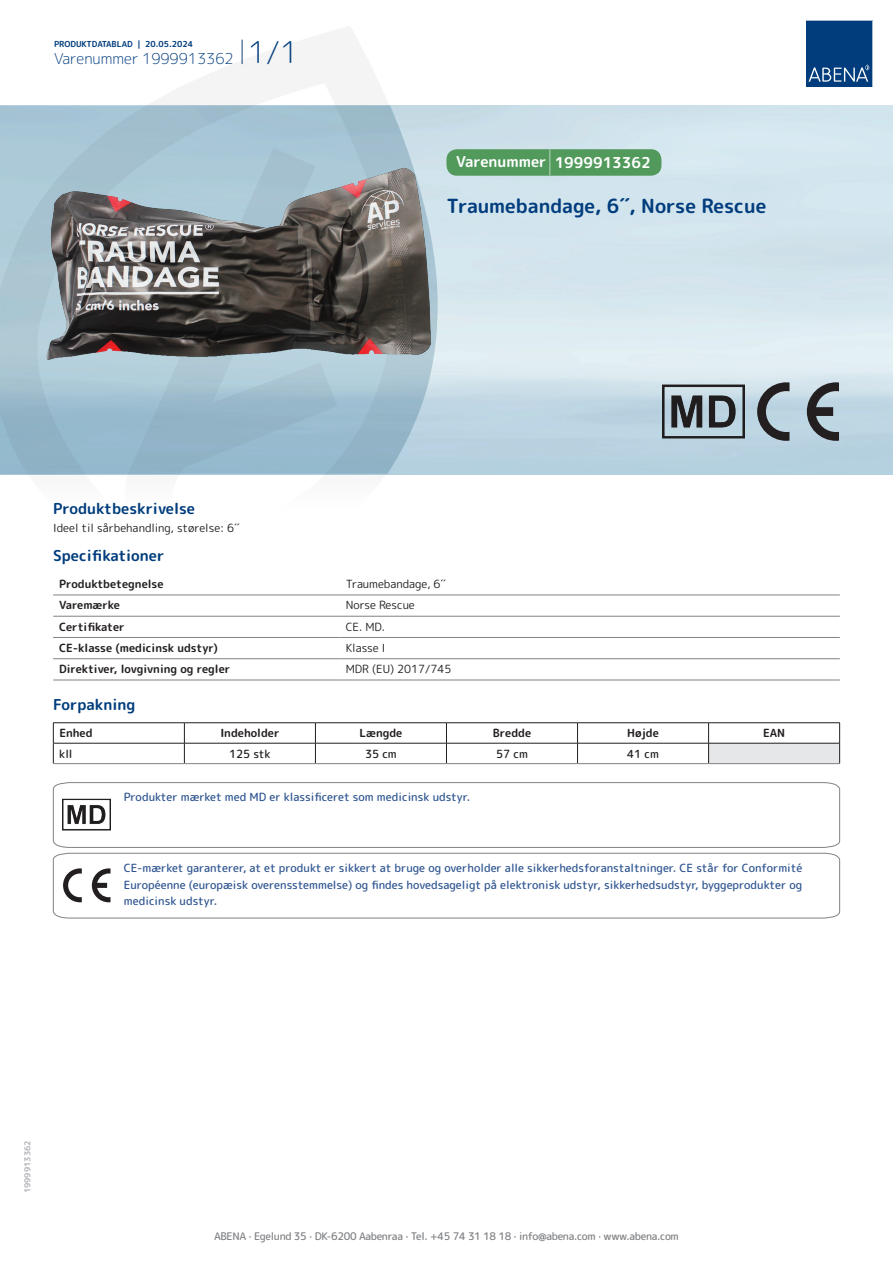
<style>
.page{position:relative;width:893px;height:1263px;background:#fff}
.page>*{position:absolute;margin:0;border:0;box-sizing:border-box;transform-origin:0 0}
.t1{font:700 19.5px "Rounded Mplus 1 c";color:#013d7d}
.t2{font:700 15px "Rounded Mplus 1 c";color:#013d7d}
.t3{font:300 15px "Rounded Mplus 1 c";color:#013d7d}
.t4{font:700 15px "Rounded Mplus 1 c";color:#fff}
.t5{font:500 11.25px/16.5px "Rounded Mplus 1 c";color:#305691;text-align:justify}
.t6{font:700 11.25px "Rounded Mplus 1 c";color:#231f20}
.t7{font:11.25px "Rounded Mplus 1 c";color:#231f20}
.t8{font:500 11.25px "Rounded Mplus 1 c";color:#231f20}
.t9{font:500 10.5px "Rounded Mplus 1 c";letter-spacing:-.03em;color:#808285}
.t10{font:700 8.25px "Rounded Mplus 1 c";color:#013d7d}
.t11{font:700 8.25px "Rounded Mplus 1 c";color:#b2b3b7}
.s1{font-size:30px}
.s2{font-size:25.5px}
</style>
<div class="page">
<img style="left:439px;top:106px;width:454px;height:368px">
<svg style="left:0;top:26px;width:439px;height:569px"></svg>
<svg style="left:0;top:106px;width:438px;height:368px;background:#a3c1d1"></svg>
<svg style="left:242px;top:40px;width:1px;height:24px"></svg>
<svg style="left:806px;top:20px;width:67px;height:67px;background:#144b86"></svg>
<img style="left:47px;top:168px;width:384px;height:192px">
<hr style="left:53px;top:595px;width:287px;height:1px;background:#808285">
<hr style="left:340px;top:595px;width:500px;height:1px;background:#808285">
<hr style="left:53px;top:616px;width:287px;height:1px;background:#808285">
<hr style="left:340px;top:616px;width:500px;height:1px;background:#808285">
<hr style="left:53px;top:637px;width:287px;height:1px;background:#808285">
<hr style="left:340px;top:637px;width:500px;height:1px;background:#808285">
<hr style="left:53px;top:658px;width:287px;height:1px;background:#808285">
<hr style="left:340px;top:658px;width:500px;height:1px;background:#808285">
<hr style="left:53px;top:680px;width:287px;height:1px;background:#808285">
<hr style="left:340px;top:680px;width:500px;height:1px;background:#808285">
<div style="left:709px;top:743px;width:131px;height:21px;background:#e6e7e9"></div>
<hr style="left:53px;top:722px;width:131px;height:1px;background:#231f20">
<hr style="left:184px;top:722px;width:131px;height:1px;background:#231f20">
<hr style="left:315px;top:722px;width:131px;height:1px;background:#231f20">
<hr style="left:446px;top:722px;width:131px;height:1px;background:#231f20">
<hr style="left:577px;top:722px;width:132px;height:1px;background:#231f20">
<hr style="left:709px;top:722px;width:131px;height:1px;background:#231f20">
<hr style="left:53px;top:743px;width:131px;height:1px;background:#231f20">
<svg style="left:53px;top:723px;width:1px;height:40px"></svg>
<hr style="left:184px;top:743px;width:131px;height:1px;background:#231f20">
<svg style="left:184px;top:723px;width:1px;height:40px"></svg>
<hr style="left:315px;top:743px;width:131px;height:1px;background:#231f20">
<svg style="left:315px;top:723px;width:1px;height:40px"></svg>
<hr style="left:446px;top:743px;width:131px;height:1px;background:#231f20">
<svg style="left:446px;top:723px;width:1px;height:40px"></svg>
<hr style="left:577px;top:743px;width:132px;height:1px;background:#231f20">
<svg style="left:577px;top:723px;width:1px;height:40px"></svg>
<hr style="left:709px;top:743px;width:131px;height:1px;background:#231f20">
<svg style="left:708px;top:723px;width:1px;height:40px"></svg>
<svg style="left:839px;top:723px;width:1px;height:40px"></svg>
<hr style="left:53px;top:763px;width:131px;height:1px;background:#808285">
<hr style="left:184px;top:763px;width:131px;height:1px;background:#808285">
<hr style="left:315px;top:763px;width:131px;height:1px;background:#808285">
<hr style="left:446px;top:763px;width:131px;height:1px;background:#808285">
<hr style="left:577px;top:763px;width:132px;height:1px;background:#808285">
<hr style="left:709px;top:763px;width:131px;height:1px;background:#808285">
<svg style="left:53px;top:782px;width:787px;height:66px"></svg>
<svg style="left:53px;top:853px;width:787px;height:65px"></svg>
<img style="left:663px;top:371px;width:82px;height:81px">
<svg style="left:807px;top:382px;width:32px;height:59px;background:#778188"></svg>
<svg style="left:757px;top:382px;width:32px;height:59px;background:#839098"></svg>
<div style="left:446px;top:149px;width:215px;height:27px;background:#52995c;border-radius:10px"></div>
<p class="t10" style="left:54px;top:38px;width:141px">PRODUKTDATABLAD | 20.05.2024</p>
<h2 class="t3" style="left:54px;top:48px;width:246px">Varenummer 1999913362 <span class="s1">1/1</span></h2>
<h2 class="t4" style="left:456px;top:152px;width:196px">Varenummer <span class="s2">|</span> 1999913362</h2>
<h1 class="t1" style="left:446px;top:192px;width:321px">Traumebandage, 6´´, Norse Rescue</h1>
<h2 class="t2" style="left:53px;top:498px;width:143px">Produktbeskrivelse</h2>
<p class="t7" style="left:53px;top:520px;width:188px">Ideel til sårbehandling, størelse: 6´´</p>
<h2 class="t2" style="left:53px;top:545px;width:113px">Specifikationer</h2>
<p class="t6" style="left:59px;top:576px;width:106px">Produktbetegnelse</p>
<p class="t7" style="left:346px;top:576px;width:101px">Traumebandage, 6´´</p>
<p class="t6" style="left:59px;top:597px;width:62px">Varemærke</p>
<p class="t7" style="left:346px;top:597px;width:71px">Norse Rescue</p>
<p class="t6" style="left:59px;top:618px;width:67px">Certifikater</p>
<p class="t7" style="left:346px;top:618px;width:41px">CE. MD.</p>
<p class="t6" style="left:59px;top:640px;width:160px">CE-klasse (medicinsk udstyr)</p>
<p class="t7" style="left:346px;top:640px;width:41px">Klasse I</p>
<p class="t6" style="left:59px;top:661px;width:173px">Direktiver, lovgivning og regler</p>
<p class="t7" style="left:346px;top:661px;width:107px">MDR (EU) 2017/745</p>
<h2 class="t2" style="left:53px;top:694px;width:84px">Forpakning</h2>
<p class="t6" style="left:59px;top:725px;width:35px">Enhed</p>
<p class="t6" style="left:220px;top:725px;width:61px">Indeholder</p>
<p class="t6" style="left:359px;top:725px;width:44px">Længde</p>
<p class="t6" style="left:493px;top:725px;width:40px">Bredde</p>
<p class="t6" style="left:627px;top:725px;width:33px">Højde</p>
<p class="t6" style="left:763px;top:725px;width:24px">EAN</p>
<p class="t8" style="left:59px;top:745px;width:15px">kll</p>
<p class="t8" style="left:229px;top:745px;width:43px">125 stk</p>
<p class="t8" style="left:365px;top:745px;width:33px">35 cm</p>
<p class="t8" style="left:496px;top:745px;width:33px">57 cm</p>
<p class="t8" style="left:627px;top:745px;width:33px">41 cm</p>
<p class="t5" style="left:124px;top:789px;width:348px">Produkter mærket med MD er klassificeret som medicinsk udstyr.</p>
<p class="t5" style="left:124px;top:860px;width:680px">CE-mærket garanterer, at et produkt er sikkert at bruge og overholder alle sikkerhedsforanstaltninger. CE står for Conformité Européenne (europæisk overensstemmelse) og findes hovedsageligt på elektronisk udstyr, sikkerhedsudstyr, byggeprodukter og medicinsk udstyr.</p>
<p class="t11" style="left:22px;top:1193px;width:54px;rotate:-90deg">1999913362</p>
<p class="t9" style="left:214px;top:1229px;width:466px">ABENA · Egelund 35 · DK-6200 Aabenraa · Tel. +45 74 31 18 18 · info@abena.com · www.abena.com</p>
</div>
